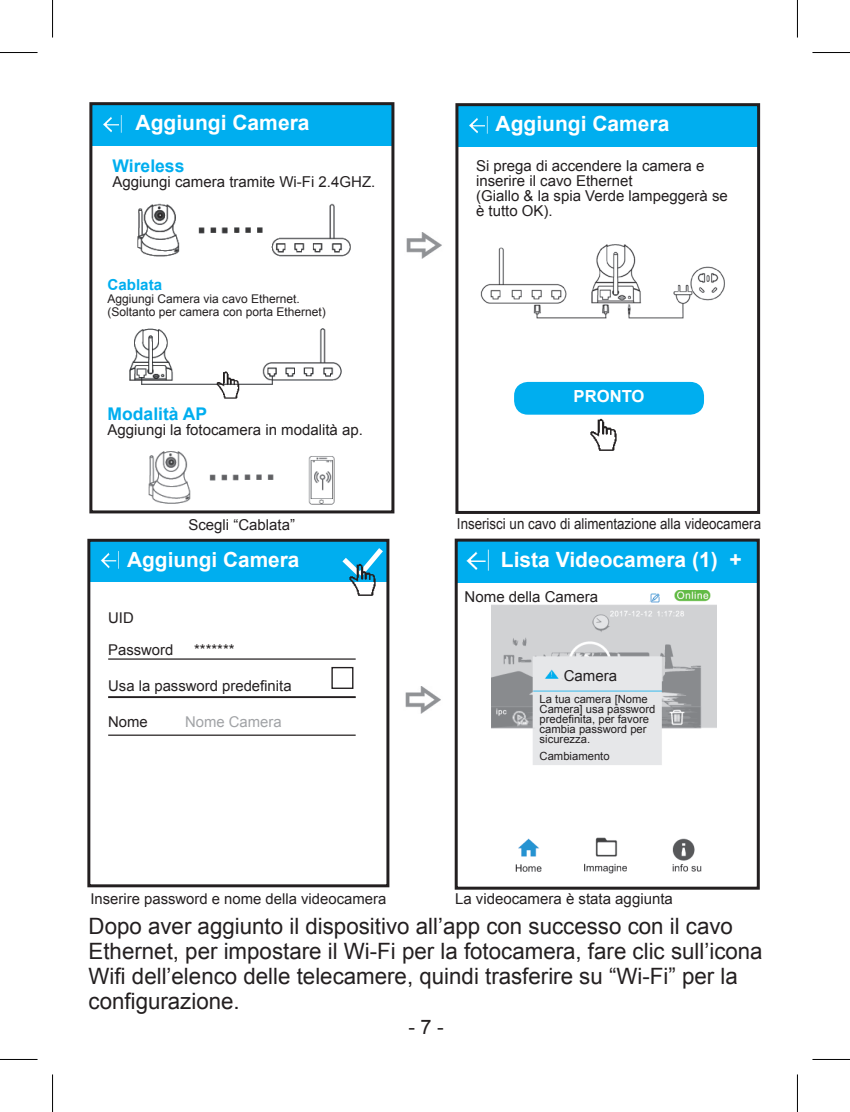
<style>
.page{position:relative;width:850px;height:1112px;background:#fff}
.page>*{position:absolute;margin:0;border:0;box-sizing:border-box;transform-origin:0 0}
.t1{font:22.5px/25px "Arial";color:#231f20}
.t2{font:700 21px "Arial";color:#fff}
.t3{font:700 20.75px "Arial";color:#fff}
.t4{font:20px "Arial";color:#231f20}
.t5{font:700 17.5px "Arial";color:#00aeef}
.t6{font:700 16.75px "Arial";color:#fff}
.t7{font:15px/15px "Arial";color:#231f20}
.t8{font:15px "Arial";color:#231f20;scale:.89 1}
.t9{font:700 15px "Arial";color:#00aeef}
.t10{font:14.75px "Arial";color:#231f20}
.t11{font:14.75px "Arial";color:#a1a3a6}
.t12{font:12px/13px "Arial";color:#231f20}
.t13{font:11.25px/10px "Arial";color:#231f20}
</style>
<div class="page">
<img style="left:406px;top:232px;width:36px;height:27px">
<div style="left:456px;top:105px;width:302px;height:42px;background:#00aeef"></div>
<img style="left:469px;top:116px;width:19px;height:18px">
<div style="left:455px;top:103px;width:304px;height:411px;border:3px solid #231f20"></div>
<img style="left:480px;top:244px;width:245px;height:75px">
<svg style="left:577px;top:414px;width:51px;height:1px"></svg>
<img style="left:590px;top:418px;width:27px;height:33px">
<div style="left:515px;top:383px;width:187px;height:30px;background:#00aeef;border-radius:12px"></div>
<div style="left:514px;top:382px;width:189px;height:32px;border:3px solid #00aeef;border-radius:12px"></div>
<div style="left:89px;top:540px;width:298px;height:42px;background:#00aeef"></div>
<img style="left:100px;top:551px;width:19px;height:18px">
<div style="left:87px;top:538px;width:302px;height:349px;border:3px solid #231f20"></div>
<hr style="left:108px;top:658px;width:247px;height:1px;background:#231f20">
<svg style="left:342px;top:542px;width:46px;height:39px"></svg>
<img style="left:345px;top:561px;width:34px;height:35px">
<hr style="left:108px;top:696px;width:247px;height:2px;background:#231f20">
<hr style="left:108px;top:734px;width:247px;height:1px;background:#231f20">
<div style="left:331px;top:667px;width:22px;height:22px;border:1px solid #231f20"></div>
<div style="left:456px;top:540px;width:301px;height:42px;background:#00aeef"></div>
<img style="left:466px;top:549px;width:23px;height:22px">
<div style="left:454px;top:538px;width:305px;height:351px;border:3px solid #231f20"></div>
<img style="left:491px;top:590px;width:225px;height:284px">
<img style="left:405px;top:686px;width:36px;height:27px">
<div style="left:91px;top:104px;width:301px;height:42px;background:#00aeef"></div>
<img style="left:103px;top:115px;width:19px;height:18px">
<div style="left:89px;top:102px;width:305px;height:411px;border:3px solid #231f20"></div>
<img style="left:129px;top:328px;width:213px;height:57px">
<img style="left:148px;top:451px;width:187px;height:54px">
<img style="left:137px;top:203px;width:214px;height:54px">
<img style="left:213px;top:369px;width:29px;height:30px">
<hr style="left:0;top:52px;width:38px;height:1px;background:#000">
<hr style="left:812px;top:52px;width:37px;height:1px;background:#000">
<hr style="left:0;top:1058px;width:38px;height:1px;background:#000">
<hr style="left:812px;top:1058px;width:37px;height:1px;background:#000">
<hr style="left:52px;top:0;width:1px;height:38px;background:#000">
<hr style="left:52px;top:1074px;width:1px;height:37px;background:#000">
<hr style="left:796px;top:0;width:1px;height:38px;background:#000">
<hr style="left:796px;top:1074px;width:1px;height:37px;background:#000">
<h2 class="t2" style="left:135px;top:109px;width:175px">Aggiungi Camera</h2>
<p class="t5" style="left:112px;top:154px;width:73px">Wireless</p>
<p class="t7" style="left:112px;top:174px;width:264px">Aggiungi camera tramite Wi-Fi 2.4GHZ.</p>
<p class="t9" style="left:107px;top:275px;width:56px">Cablata</p>
<p class="t12" style="left:107px;top:293px;width:220px">Aggiungi Camera via cavo Ethernet. (Soltanto per camera con porta Ethernet)</p>
<p class="t5" style="left:108px;top:402px;width:101px">Modalità AP</p>
<p class="t7" style="left:108px;top:422px;width:257px">Aggiungi la fotocamera in modalità ap.</p>
<p class="t7" style="left:188px;top:517px;width:108px">Scegli “Cablata”</p>
<h3 class="t3" style="left:127px;top:545px;width:174px">Aggiungi Camera</h3>
<p class="t10" style="left:108px;top:607px;width:27px">UID</p>
<p class="t10" style="left:108px;top:640px;width:67px">Password</p>
<p class="t10" style="left:194px;top:640px;width:42px">*******</p>
<p class="t10" style="left:108px;top:676px;width:185px">Usa la password predefi nita</p>
<p class="t10" style="left:108px;top:712px;width:41px">Nome</p>
<p class="t11" style="left:185px;top:712px;width:98px">Nome Camera</p>
<p class="t10" style="left:90px;top:889px;width:297px">Inserire password e nome della videocamera</p>
<h2 class="t2" style="left:495px;top:110px;width:175px">Aggiungi Camera</h2>
<p class="t7" style="left:476px;top:159px;width:253px">Si prega di accendere la camera e inserire il cavo Ethernet<br>(Giallo &amp; la spia Verde lampeggerà se è tutto OK).</p>
<p class="t6" style="left:573px;top:385px;width:72px">PRONTO</p>
<p class="t8" style="left:456px;top:513px;width:343px">Inserisci un cavo di alimentazione alla videocamera</p>
<h2 class="t2" style="left:500px;top:545px;width:242px">Lista Videocamera (1) +</h2>
<p class="t7" style="left:464px;top:589px;width:135px">Nome della Camera</p>
<p class="t7" style="left:563px;top:668px;width:55px">Camera</p>
<p class="t13" style="left:539px;top:694px;width:117px">La tua camera [Nome<br>Camera] usa password predefi nita, per favore cambia password per sicurezza.</p>
<p class="t13" style="left:539px;top:751px;width:72px">Cambiamento</p>
<p class="t7" style="left:455px;top:891px;width:219px">La videocamera è stata aggiunta</p>
<h1 class="t1" style="left:88px;top:913px;width:675px">Dopo aver aggiunto il dispositivo all’app con successo con il cavo Ethernet, per impostare il Wi-Fi per la fotocamera, fare clic sull’icona Wifi dell’elenco delle telecamere, quindi trasferire su “Wi-Fi” per la configurazione.</h1>
<h3 class="t4" style="left:408px;top:1014px;width:37px">- 7 -</h3>
</div>
